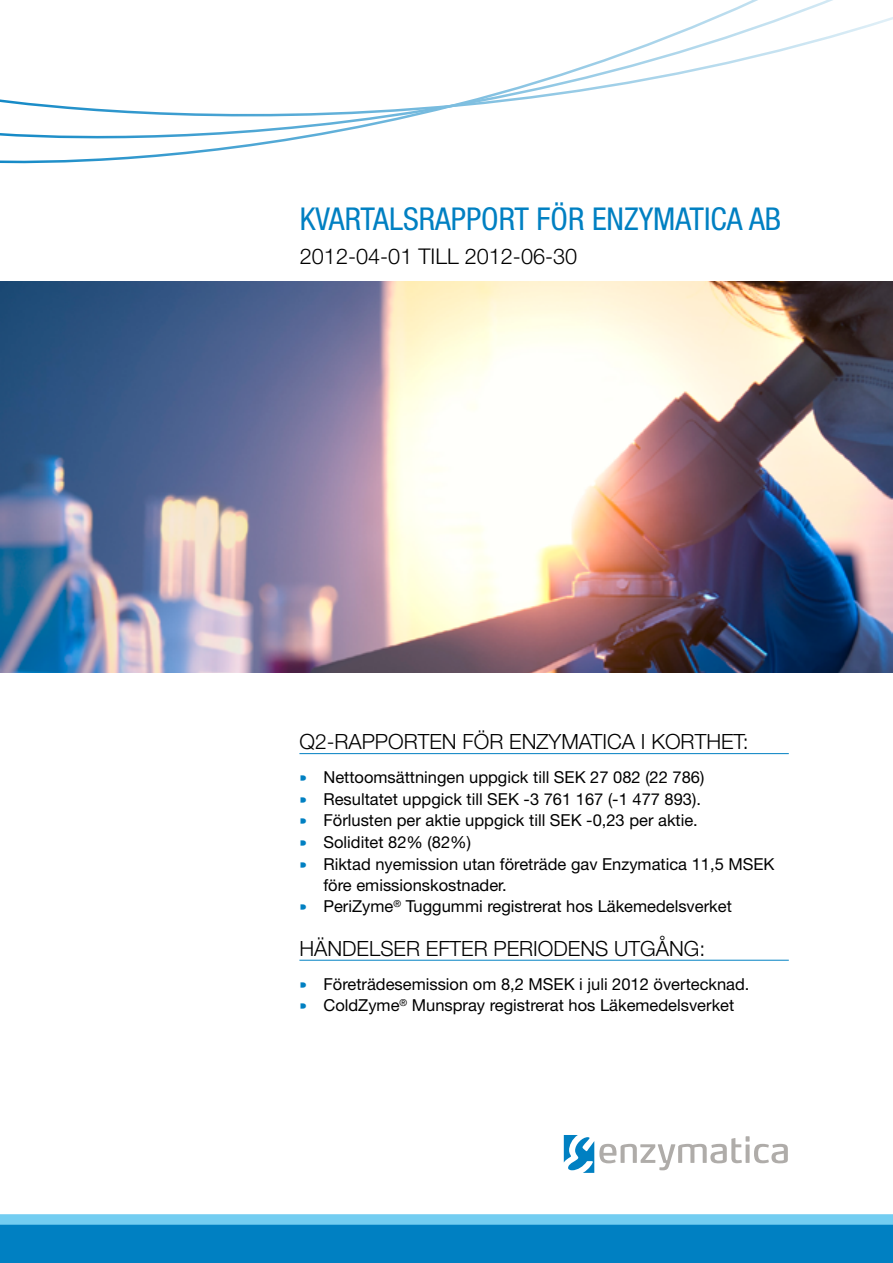
<style>
.page{position:relative;width:893px;height:1263px;background:#fff}
.page>*{position:absolute;margin:0;border:0;box-sizing:border-box;transform-origin:0 0}
.t1{font:condensed 31.5px "Helvetica Neue LT Std";color:#0080c2}
.t2{font:300 21.75px "Helvetica Neue LT Std";color:#000}
.t3{font:300 21px "Helvetica Neue LT Std";color:#000}
.t4{font:16.5px/21px "Helvetica Neue LT Std";color:#000}
.s1{font-family:"Agenda";font-size:18px;color:#0080c2}
</style>
<div class="page">
<div style="left:0;top:1222px;width:893px;height:41px;background:#0080c2"></div>
<div style="left:0;top:1214px;width:893px;height:11px;background:#73cdf1"></div>
<svg style="left:564px;top:1135px;width:224px;height:38px"></svg>
<img style="left:0;top:281px;width:893px;height:392px">
<svg style="left:0;top:0;width:893px;height:164px"></svg>
<hr style="left:299px;top:753px;width:490px;height:1px;background:#0080c2">
<hr style="left:299px;top:960px;width:490px;height:1px;background:#0080c2">
<h1 class="t1" style="left:300px;top:201px;width:483px">KVARTALSRAPPORT FÖR ENZYMATICA AB</h1>
<h2 class="t2" style="left:300px;top:243px;width:279px">2012-04-01 TILL 2012-06-30</h2>
<p class="t3" style="left:299px;top:729px;width:451px">Q2-RAPPORTEN FÖR ENZYMATICA I KORTHET:</p>
<p class="t4" style="left:299px;top:767px;width:406px"><span class="s1">•</span> Nettoomsättningen uppgick till SEK 27 082 (22 786)</p>
<p class="t4" style="left:299px;top:788px;width:403px"><span class="s1">•</span> Resultatet uppgick till SEK -3 761 167 (-1 477 893).</p>
<p class="t4" style="left:299px;top:810px;width:400px"><span class="s1">•</span> Förlusten per aktie uppgick till SEK -0,23 per aktie.</p>
<p class="t4" style="left:299px;top:831px;width:173px"><span class="s1">•</span> Soliditet 82% (82%)</p>
<p class="t4" style="left:323px;top:853px;width:453px;text-indent:-24px"><span class="s1">•</span> Riktad nyemission utan företräde gav Enzymatica 11,5 MSEK före emissionskostnader.</p>
<p class="t4" style="left:299px;top:896px;width:434px"><span class="s1">•</span> PeriZyme<sup>®</sup> Tuggummi registrerat hos Läkemedelsverket</p>
<p class="t3" style="left:299px;top:935px;width:407px">HÄNDELSER EFTER PERIODENS UTGÅNG:</p>
<p class="t4" style="left:299px;top:973px;width:452px"><span class="s1">•</span> Företrädesemission om 8,2 MSEK i juli 2012 övertecknad.</p>
<p class="t4" style="left:299px;top:995px;width:436px"><span class="s1">•</span> ColdZyme<sup>®</sup> Munspray registrerat hos Läkemedelsverket</p>
</div>
